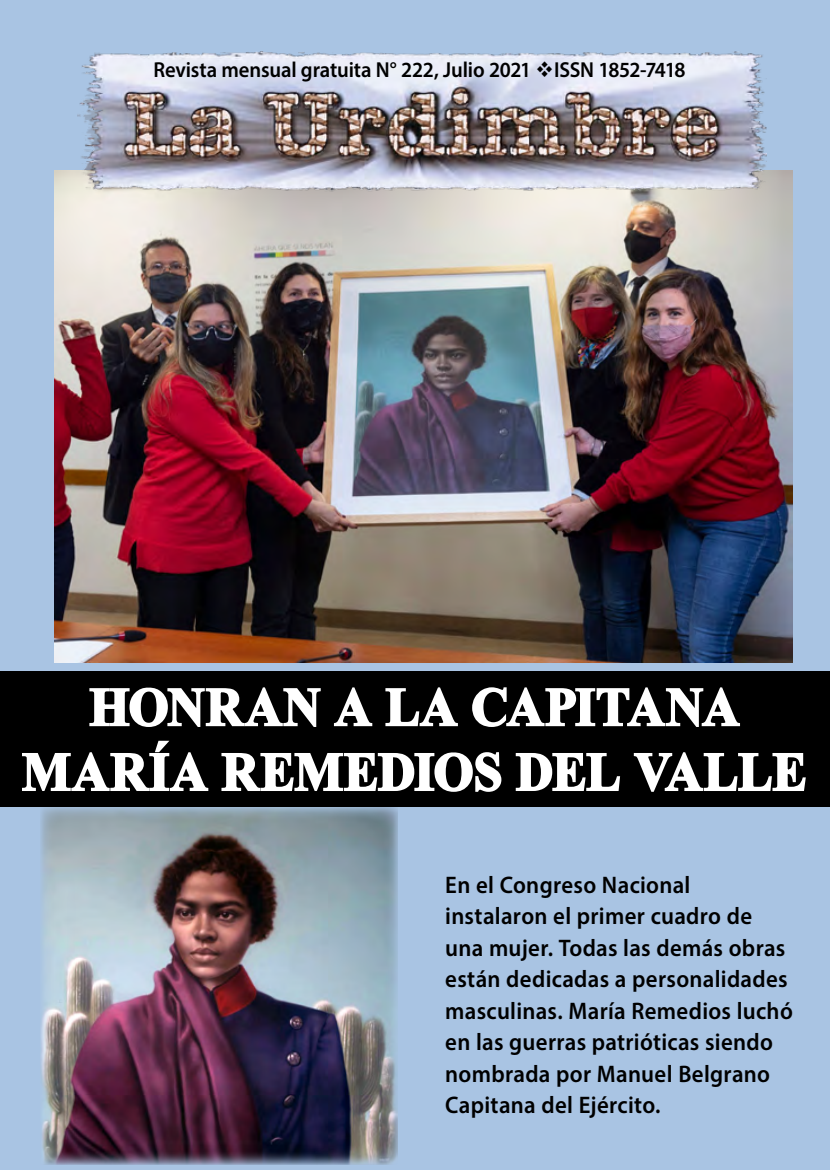
<style>
.page{position:relative;width:830px;height:1170px;background:#fff}
.page>*{position:absolute;margin:0;border:0;box-sizing:border-box;transform-origin:0 0}
.t1{font:700 54px/64.8px "Times New Roman";letter-spacing:.005em;color:#fff;text-align:center;scale:.95 1}
.t2{font:600 24px/31.5px "Myriad Pro";letter-spacing:.015em;color:#000;scale:.95 1}
.t3{font:600 21.75px "Myriad Pro";letter-spacing:-.01em;color:#000;scale:.95 1}
</style>
<div class="page">
<div style="left:0;top:0;width:829px;height:1169px;background:#a9c4e3"></div>
<img style="left:54px;top:171px;width:737px;height:491px">
<div style="left:0;top:672px;width:829px;height:135px;background:#000"></div>
<img style="left:78px;top:51px;width:687px;height:152px">
<svg style="left:89px;top:687px;width:232px;height:40px"></svg>
<svg style="left:333px;top:687px;width:40px;height:40px"></svg>
<svg style="left:385px;top:687px;width:73px;height:40px"></svg>
<svg style="left:472px;top:687px;width:268px;height:40px"></svg>
<svg style="left:22px;top:740px;width:187px;height:51px"></svg>
<svg style="left:221px;top:752px;width:281px;height:40px"></svg>
<svg style="left:515px;top:753px;width:106px;height:38px"></svg>
<svg style="left:633px;top:752px;width:173px;height:40px"></svg>
<img style="left:41px;top:807px;width:356px;height:357px">
<p class="t3" style="left:153px;top:56px;width:561px">Revista mensual gratuita N° 222, Julio 2021 ❖ISSN 1852-7418</p>
<h1 class="t1" style="left:22px;top:673px;width:827px">HONRAN A LA CAPITANA<br>MARÍA REMEDIOS DEL VALLE</h1>
<p class="t2" style="left:445px;top:868px;width:367px">En el Congreso Nacional instalaron el primer cuadro de una mujer. Todas las demás obras están dedicadas a personalidades masculinas. María Remedios luchó en las guerras patrióticas siendo nombrada por Manuel Belgrano<br>Capitana del Ejército.</p>
</div>
